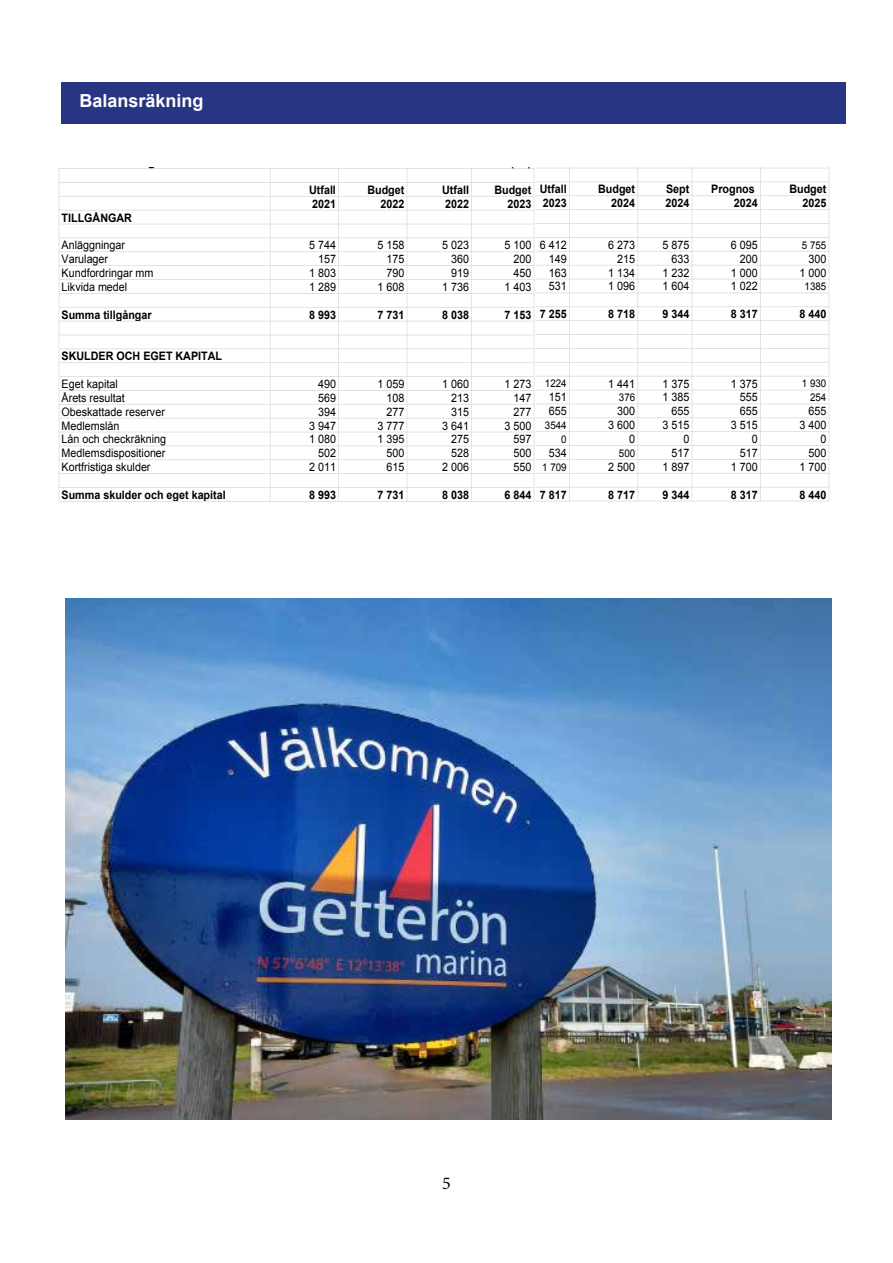
<style>
.page{position:relative;width:893px;height:1263px;background:#fff}
.page>*{position:absolute;margin:0;border:0;box-sizing:border-box;transform-origin:0 0}
.t1{font:700 18px "Arial";color:#fdfdfd}
.t2{font:18px "Minion Pro";color:#000}
.t3{font:11.7px "Arial";color:#000;scale:.92 1}
.t4{font:700 11.7px "Arial";color:#000;scale:.92 1}
.t5{font:10.65px "Arial";color:#000;scale:.92 1}
</style>
<div class="page">
<div style="left:61px;top:82px;width:785px;height:42px;background:#283583"></div>
<svg style="left:59px;top:168px;width:475px;height:334px"></svg>
<svg style="left:535px;top:166px;width:294px;height:335px"></svg>
<img style="left:65px;top:598px;width:766px;height:522px">
<h1 class="t1" style="left:79px;top:88px;width:126px">Balansräkning</h1>
<p class="t4" style="left:309px;top:182px;width:31px">Utfall</p>
<p class="t4" style="left:367px;top:182px;width:42px">Budget</p>
<p class="t4" style="left:442px;top:182px;width:31px">Utfall</p>
<p class="t4" style="left:494px;top:182px;width:42px">Budget</p>
<p class="t4" style="left:312px;top:196px;width:27px">2021</p>
<p class="t4" style="left:380px;top:196px;width:27px">2022</p>
<p class="t4" style="left:445px;top:196px;width:27px">2022</p>
<p class="t4" style="left:507px;top:196px;width:27px">2023</p>
<p class="t4" style="left:62px;top:210px;width:78px">TILLGÅNGAR</p>
<p class="t3" style="left:62px;top:237px;width:70px">Anläggningar</p>
<p class="t3" style="left:309px;top:237px;width:31px">5 744</p>
<p class="t3" style="left:377px;top:237px;width:31px">5 158</p>
<p class="t3" style="left:442px;top:237px;width:31px">5 023</p>
<p class="t3" style="left:504px;top:237px;width:31px">5 100</p>
<p class="t3" style="left:62px;top:251px;width:52px">Varulager</p>
<p class="t3" style="left:318px;top:251px;width:21px">157</p>
<p class="t3" style="left:386px;top:251px;width:21px">175</p>
<p class="t3" style="left:451px;top:251px;width:21px">360</p>
<p class="t3" style="left:513px;top:251px;width:21px">200</p>
<p class="t3" style="left:62px;top:265px;width:101px">Kundfordringar mm</p>
<p class="t3" style="left:309px;top:265px;width:31px">1 803</p>
<p class="t3" style="left:386px;top:265px;width:21px">790</p>
<p class="t3" style="left:451px;top:265px;width:21px">919</p>
<p class="t3" style="left:513px;top:265px;width:21px">450</p>
<p class="t3" style="left:62px;top:279px;width:73px">Likvida medel</p>
<p class="t3" style="left:309px;top:279px;width:31px">1 289</p>
<p class="t3" style="left:377px;top:279px;width:31px">1 608</p>
<p class="t3" style="left:442px;top:279px;width:31px">1 736</p>
<p class="t3" style="left:504px;top:279px;width:31px">1 403</p>
<p class="t4" style="left:62px;top:307px;width:99px">Summa tillgångar</p>
<p class="t4" style="left:309px;top:307px;width:31px">8 993</p>
<p class="t4" style="left:377px;top:307px;width:31px">7 731</p>
<p class="t4" style="left:442px;top:307px;width:31px">8 038</p>
<p class="t4" style="left:504px;top:307px;width:31px">7 153</p>
<p class="t4" style="left:62px;top:348px;width:176px">SKULDER OCH EGET KAPITAL</p>
<p class="t3" style="left:62px;top:376px;width:62px">Eget kapital</p>
<p class="t3" style="left:318px;top:376px;width:21px">490</p>
<p class="t3" style="left:377px;top:376px;width:31px">1 059</p>
<p class="t3" style="left:442px;top:376px;width:31px">1 060</p>
<p class="t3" style="left:504px;top:376px;width:31px">1 273</p>
<p class="t3" style="left:62px;top:390px;width:70px">Årets resultat</p>
<p class="t3" style="left:318px;top:390px;width:21px">569</p>
<p class="t3" style="left:386px;top:390px;width:21px">108</p>
<p class="t3" style="left:451px;top:390px;width:21px">213</p>
<p class="t3" style="left:513px;top:390px;width:21px">147</p>
<p class="t3" style="left:62px;top:404px;width:114px">Obeskattade reserver</p>
<p class="t3" style="left:318px;top:404px;width:21px">394</p>
<p class="t3" style="left:386px;top:404px;width:21px">277</p>
<p class="t3" style="left:451px;top:404px;width:21px">315</p>
<p class="t3" style="left:513px;top:404px;width:21px">277</p>
<p class="t3" style="left:62px;top:418px;width:64px">Medlemslån</p>
<p class="t3" style="left:309px;top:418px;width:31px">3 947</p>
<p class="t3" style="left:377px;top:418px;width:31px">3 777</p>
<p class="t3" style="left:442px;top:418px;width:31px">3 641</p>
<p class="t3" style="left:504px;top:418px;width:31px">3 500</p>
<p class="t3" style="left:62px;top:432px;width:115px">Lån och checkräkning</p>
<p class="t3" style="left:309px;top:432px;width:31px">1 080</p>
<p class="t3" style="left:377px;top:432px;width:31px">1 395</p>
<p class="t3" style="left:451px;top:432px;width:21px">275</p>
<p class="t3" style="left:513px;top:432px;width:21px">597</p>
<p class="t3" style="left:62px;top:445px;width:114px">Medlemsdispositioner</p>
<p class="t3" style="left:318px;top:445px;width:21px">502</p>
<p class="t3" style="left:386px;top:445px;width:21px">500</p>
<p class="t3" style="left:451px;top:445px;width:21px">528</p>
<p class="t3" style="left:513px;top:445px;width:21px">500</p>
<p class="t3" style="left:62px;top:459px;width:98px">Kortfristiga skulder</p>
<p class="t3" style="left:309px;top:459px;width:31px">2 011</p>
<p class="t3" style="left:386px;top:459px;width:21px">615</p>
<p class="t3" style="left:442px;top:459px;width:31px">2 006</p>
<p class="t3" style="left:513px;top:459px;width:21px">550</p>
<p class="t4" style="left:62px;top:487px;width:180px">Summa skulder och eget kapital</p>
<p class="t4" style="left:309px;top:487px;width:31px">8 993</p>
<p class="t4" style="left:377px;top:487px;width:31px">7 731</p>
<p class="t4" style="left:442px;top:487px;width:31px">8 038</p>
<p class="t4" style="left:504px;top:487px;width:31px">6 844</p>
<p class="t4" style="left:540px;top:181px;width:31px">Utfall</p>
<p class="t4" style="left:598px;top:181px;width:42px">Budget</p>
<p class="t4" style="left:666px;top:181px;width:27px">Sept</p>
<p class="t4" style="left:711px;top:181px;width:49px">Prognos</p>
<p class="t4" style="left:789px;top:181px;width:42px">Budget</p>
<p class="t4" style="left:543px;top:195px;width:28px">2023</p>
<p class="t4" style="left:611px;top:195px;width:28px">2024</p>
<p class="t4" style="left:665px;top:195px;width:28px">2024</p>
<p class="t4" style="left:734px;top:195px;width:28px">2024</p>
<p class="t4" style="left:802px;top:195px;width:28px">2025</p>
<p class="t3" style="left:540px;top:237px;width:31px">6 412</p>
<p class="t3" style="left:608px;top:237px;width:31px">6 273</p>
<p class="t3" style="left:662px;top:237px;width:31px">5 875</p>
<p class="t3" style="left:731px;top:237px;width:31px">6 095</p>
<p class="t5" style="left:802px;top:238px;width:28px">5 755</p>
<p class="t3" style="left:549px;top:251px;width:21px">149</p>
<p class="t3" style="left:617px;top:251px;width:21px">215</p>
<p class="t3" style="left:671px;top:251px;width:21px">633</p>
<p class="t3" style="left:740px;top:251px;width:21px">200</p>
<p class="t3" style="left:808px;top:251px;width:21px">300</p>
<p class="t3" style="left:549px;top:265px;width:21px">163</p>
<p class="t3" style="left:608px;top:265px;width:31px">1 134</p>
<p class="t3" style="left:662px;top:265px;width:31px">1 232</p>
<p class="t3" style="left:731px;top:265px;width:31px">1 000</p>
<p class="t3" style="left:799px;top:265px;width:31px">1 000</p>
<p class="t3" style="left:549px;top:279px;width:21px">531</p>
<p class="t3" style="left:608px;top:279px;width:31px">1 096</p>
<p class="t3" style="left:662px;top:279px;width:31px">1 604</p>
<p class="t3" style="left:731px;top:279px;width:31px">1 022</p>
<p class="t5" style="left:805px;top:280px;width:25px">1385</p>
<p class="t4" style="left:540px;top:306px;width:31px">7 255</p>
<p class="t4" style="left:608px;top:306px;width:31px">8 718</p>
<p class="t4" style="left:662px;top:306px;width:31px">9 344</p>
<p class="t4" style="left:731px;top:306px;width:31px">8 317</p>
<p class="t4" style="left:799px;top:306px;width:31px">8 440</p>
<p class="t5" style="left:545px;top:377px;width:25px">1224</p>
<p class="t3" style="left:608px;top:376px;width:31px">1 441</p>
<p class="t3" style="left:662px;top:376px;width:31px">1 375</p>
<p class="t3" style="left:731px;top:376px;width:31px">1 375</p>
<p class="t5" style="left:802px;top:377px;width:28px">1 930</p>
<p class="t3" style="left:549px;top:390px;width:21px">151</p>
<p class="t5" style="left:619px;top:391px;width:19px">376</p>
<p class="t3" style="left:662px;top:390px;width:31px">1 385</p>
<p class="t3" style="left:740px;top:390px;width:21px">555</p>
<p class="t5" style="left:810px;top:391px;width:19px">254</p>
<p class="t3" style="left:549px;top:403px;width:21px">655</p>
<p class="t3" style="left:617px;top:403px;width:21px">300</p>
<p class="t3" style="left:671px;top:403px;width:21px">655</p>
<p class="t3" style="left:740px;top:403px;width:21px">655</p>
<p class="t3" style="left:808px;top:403px;width:21px">655</p>
<p class="t5" style="left:545px;top:418px;width:25px">3544</p>
<p class="t3" style="left:608px;top:417px;width:31px">3 600</p>
<p class="t3" style="left:662px;top:417px;width:31px">3 515</p>
<p class="t3" style="left:731px;top:417px;width:31px">3 515</p>
<p class="t3" style="left:799px;top:417px;width:31px">3 400</p>
<p class="t5" style="left:561px;top:432px;width:7px">0</p>
<p class="t3" style="left:629px;top:431px;width:8px">0</p>
<p class="t3" style="left:683px;top:431px;width:8px">0</p>
<p class="t3" style="left:752px;top:431px;width:8px">0</p>
<p class="t3" style="left:820px;top:431px;width:8px">0</p>
<p class="t3" style="left:549px;top:445px;width:21px">534</p>
<p class="t5" style="left:619px;top:446px;width:19px">500</p>
<p class="t3" style="left:671px;top:445px;width:21px">517</p>
<p class="t3" style="left:740px;top:445px;width:21px">517</p>
<p class="t3" style="left:808px;top:445px;width:21px">500</p>
<p class="t5" style="left:542px;top:460px;width:28px">1 709</p>
<p class="t3" style="left:608px;top:459px;width:31px">2 500</p>
<p class="t3" style="left:662px;top:459px;width:31px">1 897</p>
<p class="t3" style="left:731px;top:459px;width:31px">1 700</p>
<p class="t3" style="left:799px;top:459px;width:31px">1 700</p>
<p class="t4" style="left:540px;top:487px;width:31px">7 817</p>
<p class="t4" style="left:608px;top:487px;width:31px">8 717</p>
<p class="t4" style="left:662px;top:487px;width:31px">9 344</p>
<p class="t4" style="left:731px;top:487px;width:31px">8 317</p>
<p class="t4" style="left:799px;top:487px;width:31px">8 440</p>
<h1 class="t2" style="left:442px;top:1171px;width:10px">5</h1>
</div>
